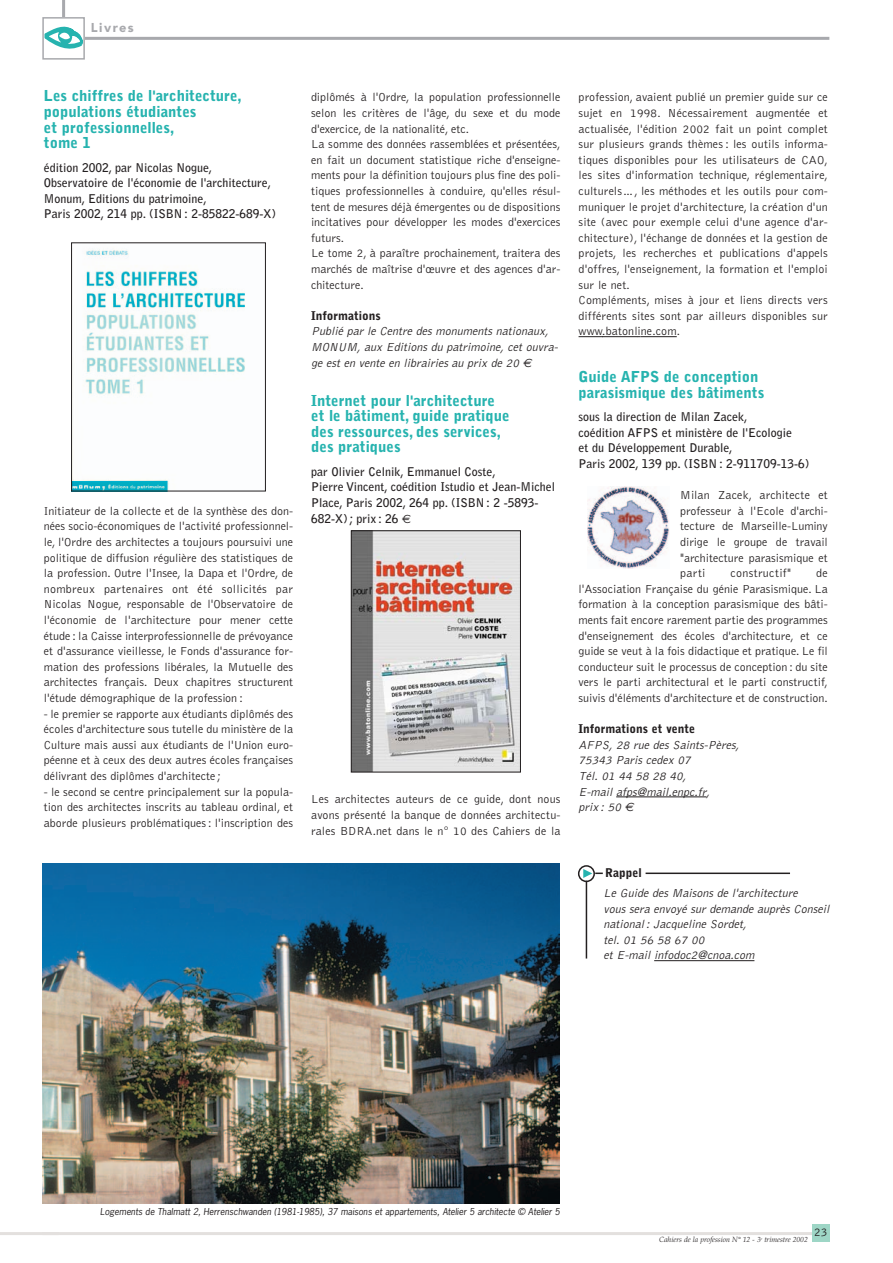
<style>
.page{position:relative;width:893px;height:1263px;background:#fff}
.page>*{position:absolute;margin:0;border:0;box-sizing:border-box;transform-origin:0 0}
.t1{font:900 15px/15.6px "Bell Gothic";color:#26b3af}
.t2{font:900 12.75px "Avenir";letter-spacing:.12em;color:#a8a9ad}
.t3{font:300 12px/15.6px "Bell Gothic";color:#231f20;text-align:justify}
.t4{font:700 12px/15.6px "Bell Gothic";color:#231f20}
.t5{font:italic 300 12px/15.6px "Bell Gothic";color:#231f20}
.t6{font:900 12px "Bell Gothic";color:#231f20}
.t7{font:300 12px "Bell Gothic";letter-spacing:.02em;color:#231f20}
.t8{font:9px "News Gothic";color:#231f20}
.t9{font:italic 300 7.5px "Palatino";color:#231f20}
.s1{font-family:"Euro Sans";font-weight:400}
</style>
<div class="page">
<img style="left:42px;top:863px;width:517px;height:340px">
<hr style="left:0;top:1232px;width:58px;height:3px;background:#e3e0de">
<hr style="left:42px;top:1232px;width:787px;height:3px;background:#e3e0de">
<div style="left:812px;top:1225px;width:17px;height:17px;background:#9ed6c6"></div>
<hr style="left:62px;top:0;width:3px;height:39px;background:#a8a9ad">
<hr style="left:64px;top:37px;width:765px;height:3px;background:#a8a9ad">
<div style="left:43px;top:18px;width:41px;height:41px;background:#fff"></div>
<svg style="left:45px;top:27px;width:37px;height:22px"></svg>
<div style="left:42px;top:17px;width:43px;height:43px;border:2px solid #a8a9ad"></div>
<svg style="left:578px;top:336px;width:24px;height:1px"></svg>
<hr style="left:602px;top:336px;width:36px;height:1px;background:#231f20">
<hr style="left:640px;top:336px;width:36px;height:1px;background:#231f20">
<hr style="left:616px;top:797px;width:90px;height:1px;background:#231f20">
<img style="left:588px;top:486px;width:81px;height:83px">
<img style="left:353px;top:533px;width:165px;height:237px">
<div style="left:351px;top:531px;width:169px;height:241px;border:1px solid #231f20"></div>
<img style="left:73px;top:248px;width:172px;height:241px">
<hr style="left:654px;top:960px;width:100px;height:1px;background:#231f20">
<hr style="left:585px;top:881px;width:2px;height:78px;background:#231f20">
<hr style="left:645px;top:873px;width:145px;height:1px;background:#231f20">
<svg style="left:578px;top:865px;width:24px;height:17px"></svg>
<p class="t2" style="left:91px;top:22px;width:44px">Livres</p>
<p class="t1" style="left:44px;top:89px;width:199px">Les chiffres de l'architecture, populations étudiantes<br>et professionnelles,<br>tome 1</p>
<p class="t4" style="left:44px;top:160px;width:234px">édition 2002, par Nicolas Nogue, Observatoire de l'économie de l'architecture, Monum, Editions du patrimoine,<br>Paris 2002, 214 pp. (ISBN : 2-85822-689-X)</p>
<p class="t3" style="left:44px;top:504px;width:251px">Initiateur de la collecte et de la synthèse des don&shy;nées socio-économiques de l'activité professionnel&shy;le, l'Ordre des architectes a toujours poursuivi une politique de diffusion régulière des statistiques de la profession. Outre l'Insee, la Dapa et l'Ordre, de nombreux partenaires ont été sollicités par Nicolas Nogue, responsable de l'Observatoire de l'économie de l'architecture pour mener cette étude : la Caisse interprofessionnelle de prévoyance et d'assurance vieillesse, le Fonds d'assurance for&shy;mation des professions libérales, la Mutuelle des architectes français. Deux chapitres structurent l'étude démographique de la profession :</p>
<p class="t3" style="left:44px;top:707px;width:251px">- le premier se rapporte aux étudiants diplômés des écoles d'architecture sous tutelle du ministère de la Culture mais aussi aux étudiants de l'Union euro&shy;péenne et à ceux des deux autres écoles françaises délivrant des diplômes d'architecte ;</p>
<p class="t3" style="left:44px;top:785px;width:251px">- le second se centre principalement sur la popula&shy;tion des architectes inscrits au tableau ordinal, et aborde plusieurs problématiques : l'inscription des</p>
<p class="t3" style="left:311px;top:90px;width:251px;text-align:left">diplômés à l'Ordre, la population professionnelle selon les critères de l'âge, du sexe et du mode d'exercice, de la nationalité, etc.<br>La somme des données rassemblées et présentées, en fait un document statistique riche d'enseigne&shy;ments pour la définition toujours plus fine des poli&shy;tiques professionnelles à conduire, qu'elles résul&shy;tent de mesures déjà émergentes ou de dispositions incitatives pour développer les modes d'exercices futurs.<br>Le tome 2, à paraître prochainement, traitera des marchés de maîtrise d'œuvre et des agences d'ar&shy;chitecture.</p>
<p class="t6" style="left:311px;top:311px;width:71px">Informations</p>
<p class="t5" style="left:311px;top:324px;width:250px">Publié par le Centre des monuments nationaux,<br>MONUM, aux Editions du patrimoine, cet ouvra&shy;ge est en vente en librairies au prix de 20 <span class="s1">€</span></p>
<p class="t1" style="left:311px;top:394px;width:200px">Internet pour l'architecture et le bâtiment, guide pratique des ressources, des services, des pratiques</p>
<p class="t4" style="left:311px;top:465px;width:245px">par Olivier Celnik, Emmanuel Coste,<br>Pierre Vincent, coédition Istudio et Jean-Michel Place, Paris 2002, 264 pp. (ISBN : 2 -5893- 682-X) ; prix : 26 <span class="s1">€</span></p>
<p class="t3" style="left:311px;top:792px;width:251px">Les architectes auteurs de ce guide, dont nous avons présenté la banque de données architectu&shy;rales BDRA.net dans le n° 10 des Cahiers de la</p>
<p class="t3" style="left:578px;top:90px;width:251px;text-align:left">profession, avaient publié un premier guide sur ce sujet en 1998. Nécessairement augmentée et actualisée, l'édition 2002 fait un point complet sur plusieurs grands thèmes : les outils informa&shy;tiques disponibles pour les utilisateurs de CAO, les sites d'information technique, réglementaire, culturels…, les méthodes et les outils pour com&shy;muniquer le projet d'architecture, la création d'un site (avec pour exemple celui d'une agence d'ar&shy;chitecture), l'échange de données et la gestion de projets, les recherches et publications d'appels d'offres, l'enseignement, la formation et l'emploi sur le net.<br>Compléments, mises à jour et liens directs vers différents sites sont par ailleurs disponibles sur www.batonline.com.</p>
<p class="t1" style="left:578px;top:370px;width:187px">Guide AFPS de conception parasismique des bâtiments</p>
<p class="t4" style="left:578px;top:410px;width:232px">sous la direction de Milan Zacek,<br>coédition AFPS et ministère de l'Ecologie<br>et du Développement Durable,<br>Paris 2002, 139 pp. (ISBN : 2-911709-13-6)</p>
<p class="t3" style="left:680px;top:488px;width:149px">Milan Zacek, architecte et professeur à l'Ecole d'archi&shy;tecture de Marseille-Luminy dirige le groupe de travail "architecture parasismique et parti</p>
<p class="t3" style="left:578px;top:566px;width:251px;text-indent:237px">de l'Association Française du génie Parasismique. La formation à la conception parasismique des bâti&shy;ments fait encore rarement partie des programmes d'enseignement des écoles d'architecture, et ce guide se veut à la fois didactique et pratique. Le fil conducteur suit le processus de conception : du site vers le parti architectural et le parti constructif, suivis d'éléments d'architecture et de construction.</p>
<p class="t6" style="left:578px;top:724px;width:118px">Informations et vente</p>
<p class="t5" style="left:578px;top:738px;width:164px">AFPS, 28 rue des Saints-Pères,<br>75343 Paris cedex 07<br>Tél. 01 44 58 28 40,<br>E-mail afps@mail.enpc.fr,<br>prix : 50 <span class="s1">€</span></p>
<p class="t7" style="left:730px;top:569px;width:62px">constructif"</p>
<p class="t6" style="left:605px;top:868px;width:38px">Rappel</p>
<p class="t5" style="left:603px;top:886px;width:229px">Le Guide des Maisons de l'architecture<br>vous sera envoyé sur demande auprès Conseil national : Jacqueline Sordet,<br>tel. 01 56 58 67 00<br>et E-mail infodoc2@cnoa.com</p>
<p class="t8" style="left:100px;top:1208px;width:462px">Logements de Thalmatt 2, Herrenschwanden (1981-1985), 37 maisons et appartements, Atelier 5 architecte © Atelier 5</p>
<p class="t3" style="left:814px;top:1225px;width:15px">23</p>
<p class="t9" style="left:659px;top:1237px;width:150px">Cahiers de la profession N° 12 - 3<sup>e</sup> trimestre 2002</p>
</div>
